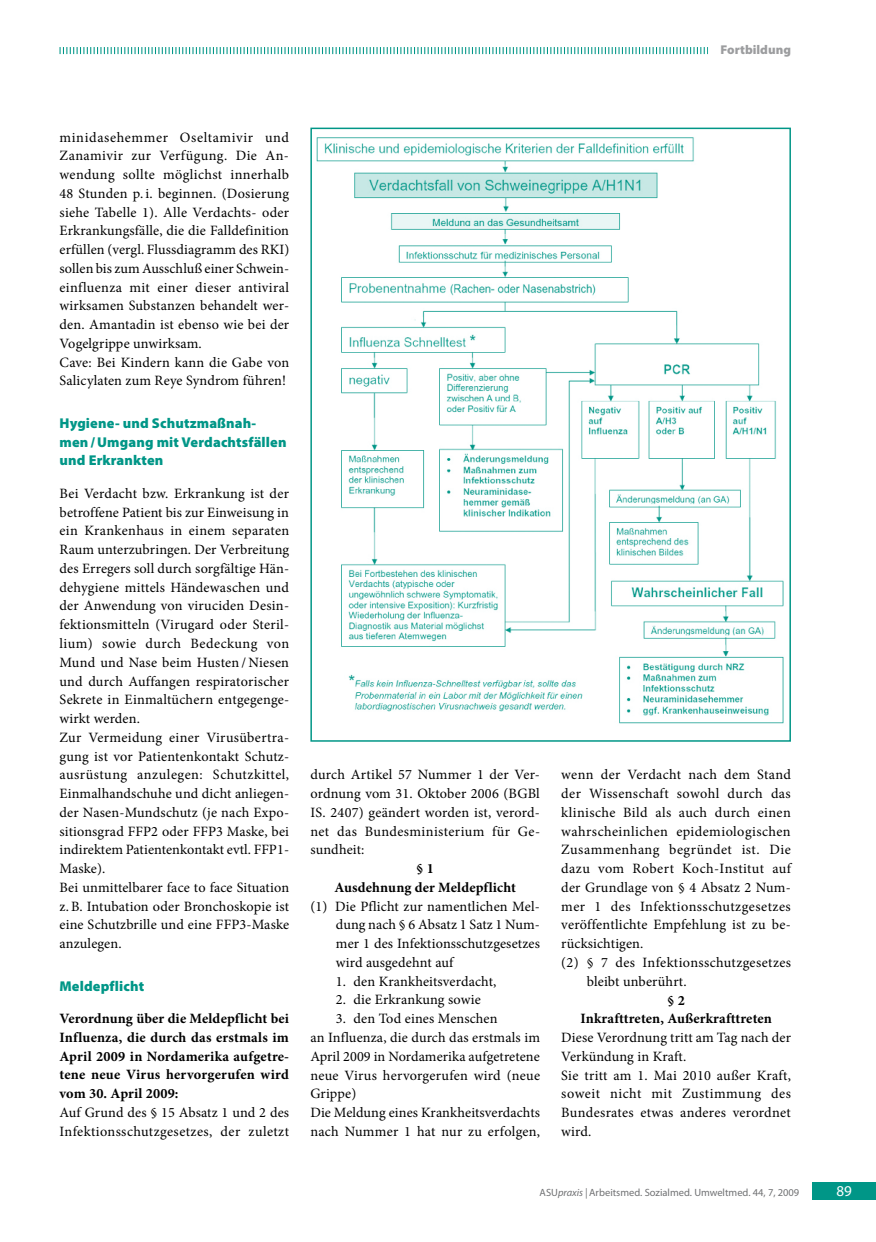
<style>
.page{position:relative;width:876px;height:1242px;background:#fff}
.page>*{position:absolute;margin:0;border:0;box-sizing:border-box;transform-origin:0 0}
.t1{font:15px "Myriad Pro";color:#fff}
.t2{font:14.25px/18.8px "Minion Pro";letter-spacing:.015em;color:#000}
.t3{font:700 14.25px/18.8px "Minion Pro";letter-spacing:.01em;color:#000;text-align:center}
.t4{font:900 14.25px/18.8px "Myriad Pro";letter-spacing:.01em;color:#009687}
.t5{font:14.25px "Minion Pro";letter-spacing:.035em;color:#000}
.t6{font:900 12.75px "Myriad Pro";color:#9c9d9f}
.t7{font:10.5px "Myriad Pro";color:#707173}
.s1{font-style:italic}
</style>
<div class="page">
<div style="left:812px;top:1182px;width:64px;height:17px;background:#009687"></div>
<img style="left:316px;top:137px;width:468px;height:587px">
<div style="left:310px;top:128px;width:481px;height:613px;border:2px solid #009687"></div>
<svg style="left:60px;top:47px;width:648px;height:7px"></svg>
<p class="t6" style="left:721px;top:41px;width:72px">Fortbildung</p>
<p class="t2" style="left:60px;top:128px;width:231px">minidasehemmer Oseltamivir und Zanamivir zur Verfügung. Die An&shy;wendung sollte möglichst innerhalb 48 Stunden p. i. beginnen. (Dosierung siehe Tabelle 1). Alle Verdachts- oder Erkrankungsfälle, die die Falldefinition erfüllen (vergl. Flussdiagramm des RKI) sollen bis zum Ausschluß einer Schwein&shy;einfluenza mit einer dieser antiviral wirksamen Substanzen behandelt wer&shy;den. Amantadin ist ebenso wie bei der Vogelgrippe unwirksam.<br>Cave: Bei Kindern kann die Gabe von Salicylaten zum Reye Syndrom führen!</p>
<p class="t4" style="left:60px;top:413px;width:229px">Hygiene- und Schutzmaßnah&shy;men/Umgang mit Verdachtsfällen und Erkrankten</p>
<p class="t2" style="left:59px;top:484px;width:231px">Bei Verdacht bzw. Erkrankung ist der betroffene Patient bis zur Einweisung in ein Krankenhaus in einem separaten Raum unterzubringen. Der Verbreitung des Erregers soll durch sorgfältige Hän&shy;dehygiene mittels Händewaschen und der Anwendung von viruciden Desin&shy;fektionsmitteln (Virugard oder Steril&shy;lium) sowie durch Bedeckung von Mund und Nase beim Husten / Niesen und durch Auffangen respiratorischer Sekrete in Einmaltüchern entgegenge&shy;wirkt werden.<br>Zur Vermeidung einer Virusübertra&shy;gung ist vor Patientenkontakt Schutz&shy;ausrüstung anzulegen: Schutzkittel, Einmalhandschuhe und dicht anliegen&shy;der Nasen-Mundschutz (je nach Expo&shy;sitionsgrad FFP2 oder FFP3 Maske, bei indirektem Patientenkontakt evtl. FFP1- Maske).<br>Bei unmittelbarer face to face Situation z. B. Intubation oder Bronchoskopie ist eine Schutzbrille und eine FFP3-Maske anzulegen.</p>
<p class="t4" style="left:59px;top:976px;width:86px">Meldepflicht</p>
<p class="t3" style="left:59px;top:1009px;width:231px;text-align:justify">Verordnung über die Meldepflicht bei Influenza, die durch das erstmals im April 2009 in Nordamerika aufgetre&shy;tene neue Virus hervorgerufen wird vom 30. April 2009:</p>
<p class="t2" style="left:59px;top:1103px;width:231px">Auf Grund des § 15 Absatz 1 und 2 des<br>Infektionsschutzgesetzes, der zuletzt</p>
<p class="t2" style="left:310px;top:765px;width:231px;text-align:justify">durch Artikel 57 Nummer 1 der Ver&shy;ordnung vom 31. Oktober 2006 (BGBl IS. 2407) geändert worden ist, verord&shy;net das Bundesministerium für Ge&shy;sundheit:</p>
<p class="t3" style="left:334px;top:859px;width:183px">§ 1<br>Ausdehnung der Meldepflicht</p>
<p class="t2" style="left:336px;top:897px;width:206px;text-align:justify;text-indent:-26px">(1) Die Pflicht zur namentlichen Mel&shy;dung nach § 6 Absatz 1 Satz 1 Num&shy;mer 1 des Infektionsschutzgesetzes wird ausgedehnt auf</p>
<p class="t2" style="left:336px;top:972px;width:162px">1. den Krankheitsverdacht,</p>
<p class="t2" style="left:336px;top:990px;width:146px">2. die Erkrankung sowie</p>
<p class="t2" style="left:310px;top:1009px;width:231px;text-indent:26px">3. den Tod eines Menschen<br>an Influenza, die durch das erstmals im<br>April 2009 in Nordamerika aufgetretene neue Virus hervorgerufen wird (neue<br>Grippe)<br>Die Meldung eines Krankheitsverdachts nach Nummer 1 hat nur zu erfolgen,</p>
<p class="t2" style="left:561px;top:765px;width:231px">wenn der Verdacht nach dem Stand</p>
<p class="t2" style="left:561px;top:784px;width:231px">der Wissenschaft sowohl durch das</p>
<p class="t2" style="left:561px;top:803px;width:231px">klinische Bild als auch durch einen</p>
<p class="t2" style="left:561px;top:822px;width:231px">wahrscheinlichen epidemiologischen</p>
<p class="t5" style="left:561px;top:840px;width:231px">Zusammenhang begründet ist. Die</p>
<p class="t2" style="left:561px;top:859px;width:231px">dazu vom Robert Koch-Institut auf</p>
<p class="t2" style="left:561px;top:878px;width:231px">der Grundlage von § 4 Absatz 2 Num-</p>
<p class="t5" style="left:561px;top:896px;width:231px">mer 1 des Infektionsschutzgesetzes</p>
<p class="t2" style="left:561px;top:915px;width:231px">veröffentlichte Empfehlung ist zu be-</p>
<p class="t2" style="left:561px;top:934px;width:84px">rücksichtigen.</p>
<p class="t2" style="left:561px;top:953px;width:231px">(2) § 7 des Infektionsschutzgesetzes</p>
<p class="t2" style="left:587px;top:972px;width:101px">bleibt unberührt.</p>
<p class="t3" style="left:580px;top:990px;width:193px">§ 2<br>Inkrafttreten, Außerkrafttreten</p>
<p class="t2" style="left:561px;top:1028px;width:231px">Diese Verordnung tritt am Tag nach der<br>Verkündung in Kraft.<br>Sie tritt am 1. Mai 2010 außer Kraft, soweit nicht mit Zustimmung des<br>Bundesrates etwas anderes verordnet wird.</p>
<p class="t7" style="left:540px;top:1186px;width:261px">ASU<span class="s1">praxis |</span> Arbeitsmed. Sozialmed. Umweltmed. 44, 7, 2009</p>
<p class="t1" style="left:836px;top:1181px;width:17px">89</p>
</div>
